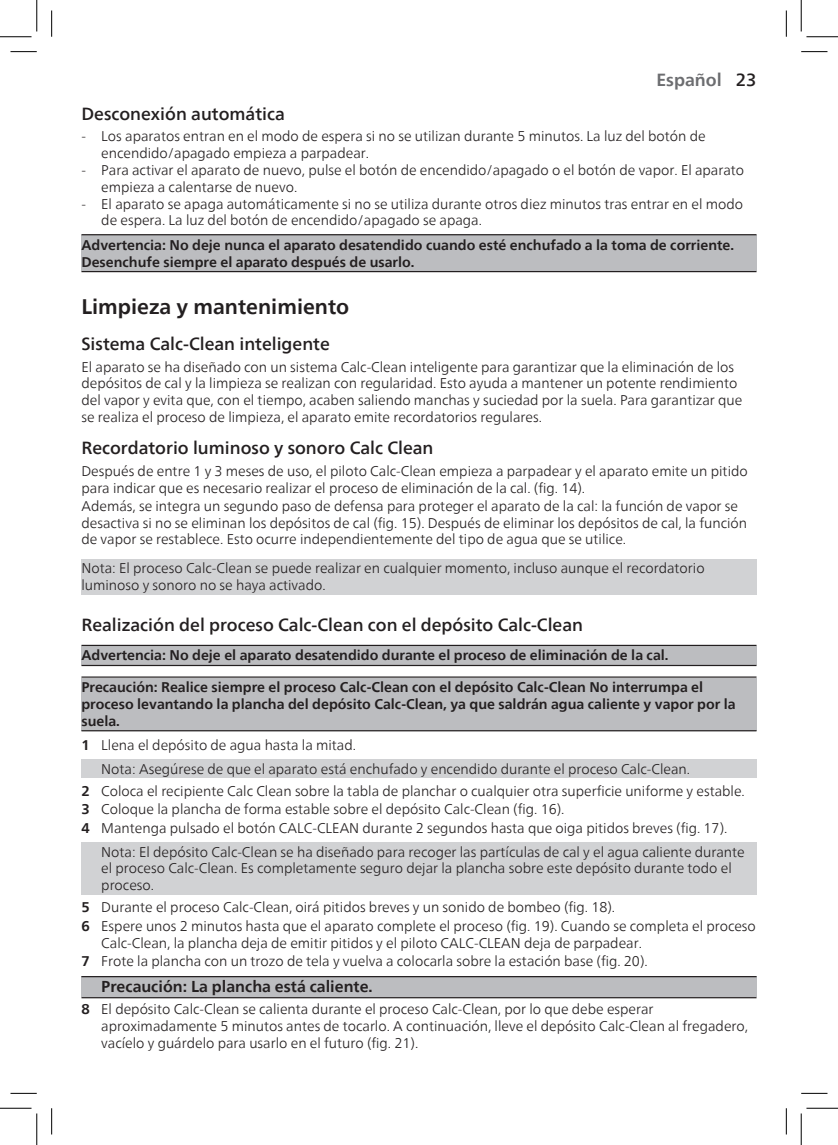
<style>
.page{position:relative;width:838px;height:1145px;background:#fff}
.page>*{position:absolute;margin:0;border:0;box-sizing:border-box;transform-origin:0 0}
.Heading_1{font:700 21px "Neue Frutiger World";color:#231f20}
.Heading_2{font:500 17.5px "Neue Frutiger World";color:#231f20}
.Sub_Heading{font:700 17.5px "Neue Frutiger World";color:#6c6d70}
.List_Caution{font:700 15.75px "Neue Frutiger World";color:#231f20}
.Body_Text{font:300 14px/16.8px "Neue Frutiger World";color:#231f20}
.List_Note{font:300 14px/16.8px "Neue Frutiger World";color:#231f20}
.Warning{font:700 14px/16.8px "Neue Frutiger World";color:#231f20}
.Caution{font:700 14px/16.8px "Neue Frutiger World";color:#231f20}
.Note{font:300 14px/16.8px "Neue Frutiger World";color:#231f20}
.s1{font-weight:500;color:#231f20}
.s2{font-weight:700}
</style>
<div class="page">
<div style="left:81px;top:235px;width:675px;height:36px;background:#bcbdc0"></div>
<hr style="left:81px;top:234px;width:675px;height:1px;background:#231f20">
<hr style="left:81px;top:271px;width:675px;height:1px;background:#231f20">
<div style="left:81px;top:559px;width:675px;height:35px;background:#d1d2d4"></div>
<div style="left:81px;top:646px;width:675px;height:19px;background:#bcbdc0"></div>
<hr style="left:81px;top:645px;width:675px;height:1px;background:#231f20">
<hr style="left:81px;top:665px;width:675px;height:1px;background:#231f20">
<div style="left:81px;top:678px;width:675px;height:52px;background:#bcbdc0"></div>
<hr style="left:81px;top:676px;width:675px;height:2px;background:#231f20">
<hr style="left:81px;top:730px;width:675px;height:1px;background:#231f20">
<div style="left:81px;top:759px;width:675px;height:19px;background:#d1d2d4"></div>
<div style="left:81px;top:842px;width:675px;height:53px;background:#d1d2d4"></div>
<div style="left:81px;top:976px;width:675px;height:21px;background:#bcbdc0"></div>
<hr style="left:81px;top:976px;width:675px;height:1px;background:#231f20">
<hr style="left:81px;top:997px;width:675px;height:1px;background:#231f20">
<svg style="left:10px;top:51px;width:27px;height:1px"></svg>
<svg style="left:801px;top:51px;width:26px;height:1px"></svg>
<svg style="left:10px;top:1093px;width:27px;height:1px"></svg>
<svg style="left:801px;top:1093px;width:26px;height:1px"></svg>
<svg style="left:51px;top:10px;width:1px;height:27px"></svg>
<svg style="left:51px;top:1108px;width:1px;height:26px"></svg>
<svg style="left:786px;top:10px;width:1px;height:27px"></svg>
<svg style="left:786px;top:1108px;width:1px;height:26px"></svg>
<hr style="left:0;top:36px;width:32px;height:1px;background:#000">
<hr style="left:806px;top:36px;width:31px;height:1px;background:#000">
<hr style="left:0;top:1108px;width:32px;height:1px;background:#000">
<hr style="left:806px;top:1108px;width:31px;height:1px;background:#000">
<hr style="left:36px;top:0;width:1px;height:31px;background:#000">
<hr style="left:36px;top:1113px;width:1px;height:32px;background:#000">
<hr style="left:800px;top:0;width:1px;height:31px;background:#000">
<hr style="left:800px;top:1113px;width:1px;height:32px;background:#000">
<p class="Sub_Heading" style="left:656px;top:65px;width:102px">Español <span class="s1">23</span></p>
<p class="Heading_2" style="left:81px;top:99px;width:205px">Desconexión automática</p>
<p class="Body_Text" style="left:101px;top:128px;width:606px;text-indent:-20px">- Los aparatos entran en el modo de espera si no se utilizan durante 5 minutos. La luz del botón de encendido/apagado empieza a parpadear.</p>
<p class="Body_Text" style="left:101px;top:162px;width:644px;text-indent:-20px">- Para activar el aparato de nuevo, pulse el botón de encendido/apagado o el botón de vapor. El aparato empieza a calentarse de nuevo.</p>
<p class="Body_Text" style="left:101px;top:195px;width:643px;text-indent:-20px">- El aparato se apaga automáticamente si no se utiliza durante otros diez minutos tras entrar en el modo de espera. La luz del botón de encendido/apagado se apaga.</p>
<p class="Warning" style="left:81px;top:236px;width:654px">Advertencia: No deje nunca el aparato desatendido cuando esté enchufado a la toma de corriente.<br>Desenchufe siempre el aparato después de usarlo.</p>
<p class="Heading_1" style="left:81px;top:288px;width:269px">Limpieza y mantenimiento</p>
<p class="Heading_2" style="left:81px;top:329px;width:250px">Sistema Calc-Clean inteligente</p>
<p class="Body_Text" style="left:81px;top:358px;width:662px">El aparato se ha diseñado con un sistema Calc-Clean inteligente para garantizar que la eliminación de los depósitos de cal y la limpieza se realizan con regularidad. Esto ayuda a mantener un potente rendimiento del vapor y evita que, con el tiempo, acaben saliendo manchas y suciedad por la suela. Para garantizar que se realiza el proceso de limpieza, el aparato emite recordatorios regulares.</p>
<p class="Heading_2" style="left:81px;top:434px;width:353px">Recordatorio luminoso y sonoro Calc Clean</p>
<p class="Body_Text" style="left:81px;top:463px;width:667px">Después de entre 1 y 3 meses de uso, el piloto Calc-Clean empieza a parpadear y el aparato emite un pitido para indicar que es necesario realizar el proceso de eliminación de la cal. (fig. 14).</p>
<p class="Body_Text" style="left:81px;top:498px;width:667px">Además, se integra un segundo paso de defensa para proteger el aparato de la cal: la función de vapor se desactiva si no se eliminan los depósitos de cal (fig. 15). Después de eliminar los depósitos de cal, la función de vapor se restablece. Esto ocurre independientemente del tipo de agua que se utilice.</p>
<p class="Note" style="left:81px;top:560px;width:624px">Nota: El proceso Calc-Clean se puede realizar en cualquier momento, incluso aunque el recordatorio luminoso y sonoro no se haya activado.</p>
<p class="Heading_2" style="left:81px;top:611px;width:503px">Realización del proceso Calc-Clean con el depósito Calc-Clean</p>
<p class="Warning" style="left:81px;top:647px;width:588px">Advertencia: No deje el aparato desatendido durante el proceso de eliminación de la cal.</p>
<p class="Caution" style="left:81px;top:679px;width:655px">Precaución: Realice siempre el proceso Calc-Clean con el depósito Calc-Clean No interrumpa el proceso levantando la plancha del depósito Calc-Clean, ya que saldrán agua caliente y vapor por la suela.</p>
<p class="Body_Text" style="left:81px;top:737px;width:276px"><span class="s2">1</span> Llena el depósito de agua hasta la mitad.</p>
<p class="List_Note" style="left:101px;top:761px;width:590px">Nota: Asegúrese de que el aparato está enchufado y encendido durante el proceso Calc-Clean.</p>
<p class="Body_Text" style="left:81px;top:783px;width:665px"><span class="s2">2</span> Coloca el recipiente Calc Clean sobre la tabla de planchar o cualquier otra superficie uniforme y estable.</p>
<p class="Body_Text" style="left:81px;top:801px;width:484px"><span class="s2">3</span> Coloque la plancha de forma estable sobre el depósito Calc-Clean (fig. 16).</p>
<p class="Body_Text" style="left:81px;top:820px;width:647px"><span class="s2">4</span> Mantenga pulsado el botón CALC-CLEAN durante 2 segundos hasta que oiga pitidos breves (fig. 17).</p>
<p class="List_Note" style="left:101px;top:843px;width:645px">Nota: El depósito Calc-Clean se ha diseñado para recoger las partículas de cal y el agua caliente durante el proceso Calc-Clean. Es completamente seguro dejar la plancha sobre este depósito durante todo el proceso.</p>
<p class="Body_Text" style="left:81px;top:899px;width:535px"><span class="s2">5</span> Durante el proceso Calc-Clean, oirá pitidos breves y un sonido de bombeo (fig. 18).</p>
<p class="Body_Text" style="left:101px;top:918px;width:656px;text-indent:-20px"><span class="s2">6</span> Espere unos 2 minutos hasta que el aparato complete el proceso (fig. 19). Cuando se completa el proceso<br>Calc-Clean, la plancha deja de emitir pitidos y el piloto CALC-CLEAN deja de parpadear.</p>
<p class="Body_Text" style="left:81px;top:953px;width:567px"><span class="s2">7</span> Frote la plancha con un trozo de tela y vuelva a colocarla sobre la estación base (fig. 20).</p>
<p class="List_Caution" style="left:101px;top:973px;width:273px">Precaución: La plancha está caliente.</p>
<p class="Body_Text" style="left:101px;top:1001px;width:648px;text-indent:-20px"><span class="s2">8</span> El depósito Calc-Clean se calienta durante el proceso Calc-Clean, por lo que debe esperar aproximadamente 5 minutos antes de tocarlo. A continuación, lleve el depósito Calc-Clean al fregadero, vacíelo y guárdelo para usarlo en el futuro (fig. 21).</p>
</div>
